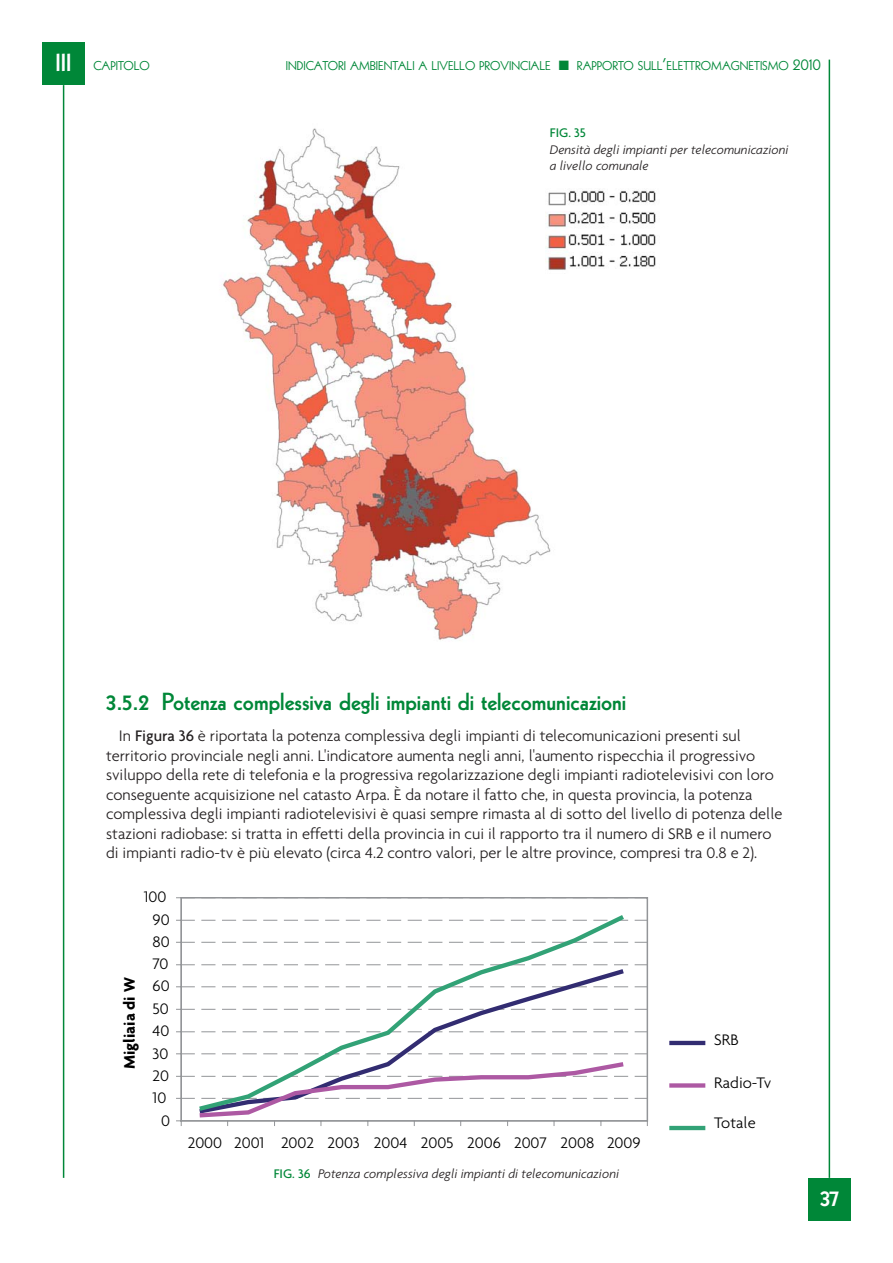
<style>
.page{position:relative;width:893px;height:1263px;background:#fff}
.page>*{position:absolute;margin:0;border:0;box-sizing:border-box;transform-origin:0 0}
.t1{font:800 24px "Kabel";color:#008738}
.t2{font:800 24px "Kabel";color:#fff}
.t3{font:300 16.5px/19.5px "Agenda";color:#231f20}
.t4{font:300 16.5px "Agenda";color:#000}
.t5{font:700 16.5px "Agenda";color:#000}
.t6{font:italic 300 13.5px/16.5px "Agenda";color:#231f20}
.t7{font:500 13.5px "Agenda";color:#008738}
.t8{font:12.3px "Kabel";color:#008738}
.s1{font-size:16.5px}
.s2{font-weight:500}
.s3{font-weight:500;font-style:normal;color:#008738}
</style>
<div class="page">
<img style="left:223px;top:128px;width:328px;height:512px">
<img style="left:545px;top:188px;width:111px;height:85px">
<hr style="left:63px;top:85px;width:1px;height:1093px;background:#008738">
<hr style="left:828px;top:60px;width:2px;height:1118px;background:#008738">
<div style="left:42px;top:43px;width:43px;height:42px;background:#008738"></div>
<div style="left:808px;top:1178px;width:42px;height:42px;background:#008738"></div>
<hr style="left:671px;top:1041px;width:32px;height:4px;background:#322c71">
<div style="left:671px;top:1083px;width:32px;height:5px;background:#ad59a3"></div>
<hr style="left:671px;top:1126px;width:32px;height:4px;background:#32a276">
<svg style="left:635px;top:1098px;width:12px;height:1px"></svg>
<svg style="left:635px;top:1076px;width:12px;height:1px"></svg>
<svg style="left:635px;top:1054px;width:12px;height:1px"></svg>
<svg style="left:635px;top:1032px;width:12px;height:1px"></svg>
<svg style="left:635px;top:1009px;width:12px;height:1px"></svg>
<svg style="left:635px;top:987px;width:12px;height:1px"></svg>
<svg style="left:635px;top:965px;width:12px;height:1px"></svg>
<svg style="left:635px;top:942px;width:12px;height:1px"></svg>
<svg style="left:635px;top:920px;width:12px;height:1px"></svg>
<svg style="left:202px;top:898px;width:13px;height:1px"></svg>
<svg style="left:222px;top:898px;width:13px;height:1px"></svg>
<svg style="left:243px;top:898px;width:13px;height:1px"></svg>
<svg style="left:264px;top:898px;width:13px;height:1px"></svg>
<svg style="left:284px;top:898px;width:13px;height:1px"></svg>
<svg style="left:305px;top:898px;width:13px;height:1px"></svg>
<svg style="left:325px;top:898px;width:14px;height:1px"></svg>
<svg style="left:346px;top:898px;width:13px;height:1px"></svg>
<svg style="left:367px;top:898px;width:13px;height:1px"></svg>
<svg style="left:387px;top:898px;width:13px;height:1px"></svg>
<svg style="left:408px;top:898px;width:13px;height:1px"></svg>
<svg style="left:429px;top:898px;width:13px;height:1px"></svg>
<svg style="left:449px;top:898px;width:13px;height:1px"></svg>
<svg style="left:470px;top:898px;width:13px;height:1px"></svg>
<svg style="left:490px;top:898px;width:14px;height:1px"></svg>
<svg style="left:511px;top:898px;width:13px;height:1px"></svg>
<svg style="left:532px;top:898px;width:13px;height:1px"></svg>
<svg style="left:552px;top:898px;width:13px;height:1px"></svg>
<svg style="left:573px;top:898px;width:13px;height:1px"></svg>
<svg style="left:594px;top:898px;width:13px;height:1px"></svg>
<svg style="left:614px;top:898px;width:13px;height:1px"></svg>
<svg style="left:635px;top:898px;width:12px;height:1px"></svg>
<hr style="left:181px;top:898px;width:1px;height:223px;background:#939598">
<svg style="left:176px;top:1032px;width:18px;height:1px"></svg>
<svg style="left:176px;top:1009px;width:18px;height:1px"></svg>
<svg style="left:176px;top:987px;width:18px;height:1px"></svg>
<svg style="left:176px;top:965px;width:18px;height:1px"></svg>
<svg style="left:176px;top:942px;width:18px;height:1px"></svg>
<svg style="left:176px;top:920px;width:18px;height:1px"></svg>
<svg style="left:176px;top:898px;width:18px;height:1px"></svg>
<hr style="left:181px;top:1121px;width:466px;height:1px;background:#939598">
<svg style="left:176px;top:1054px;width:450px;height:72px"></svg>
<svg style="left:196px;top:915px;width:431px;height:198px"></svg>
<h1 class="t2" style="left:56px;top:53px;width:17px">III</h1>
<p class="t8" style="left:93px;top:61px;width:58px">CAPITOLO</p>
<p class="t8" style="left:286px;top:61px;width:536px">INDICATORI AMBIENTALI A LIVELLO PROVINCIALE ■ RAPPORTO SULL<span class="s1">’</span>ELETTROMAGNETISMO <span class="s1">2010</span></p>
<p class="t7" style="left:550px;top:128px;width:38px">FIG. 35</p>
<p class="t6" style="left:550px;top:142px;width:240px">Densità degli impianti per telecomunicazioni a livello comunale</p>
<h1 class="t1" style="left:106px;top:692px;width:521px">3.5.2 Potenza complessiva degli impianti di telecomunicazioni</h1>
<p class="t3" style="left:106px;top:727px;width:678px;text-indent:13px">In <span class="s2">Figura 36</span> è riportata la potenza complessiva degli impianti di telecomunicazioni presenti sul territorio provinciale negli anni. L'indicatore aumenta negli anni, l'aumento rispecchia il progressivo sviluppo della rete di telefonia e la progressiva regolarizzazione degli impianti radiotelevisivi con loro conseguente acquisizione nel catasto Arpa. È da notare il fatto che, in questa provincia, la potenza complessiva degli impianti radiotelevisivi è quasi sempre rimasta al di sotto del livello di potenza delle stazioni radiobase: si tratta in effetti della provincia in cui il rapporto tra il numero di SRB e il numero di impianti radio-tv è più elevato (circa 4.2 contro valori, per le altre province, compresi tra 0.8 e 2).</p>
<p class="t4" style="left:144px;top:891px;width:24px">100</p>
<p class="t4" style="left:153px;top:913px;width:19px">90</p>
<p class="t4" style="left:153px;top:935px;width:19px">80</p>
<p class="t5" style="left:123px;top:1069px;width:93px;rotate:-90deg">Migliaia di W</p>
<p class="t4" style="left:153px;top:958px;width:17px">70</p>
<p class="t4" style="left:153px;top:980px;width:19px">60</p>
<p class="t4" style="left:153px;top:1002px;width:18px">50</p>
<p class="t4" style="left:153px;top:1025px;width:18px">40</p>
<p class="t4" style="left:153px;top:1047px;width:17px">30</p>
<p class="t4" style="left:153px;top:1069px;width:18px">20</p>
<p class="t4" style="left:153px;top:1091px;width:15px">10</p>
<p class="t4" style="left:714px;top:1033px;width:26px">SRB</p>
<p class="t4" style="left:714px;top:1076px;width:59px">Radio-Tv</p>
<p class="t4" style="left:161px;top:1114px;width:10px">0</p>
<p class="t4" style="left:714px;top:1116px;width:43px">Totale</p>
<p class="t4" style="left:188px;top:1136px;width:454px">2000 2001 2002 2003 2004 2005 2006 2007 2008 2009</p>
<p class="t6" style="left:274px;top:1167px;width:347px"><span class="s3">FIG. 36</span> Potenza complessiva degli impianti di telecomunicazioni</p>
<h1 class="t2" style="left:820px;top:1188px;width:20px">37</h1>
</div>
